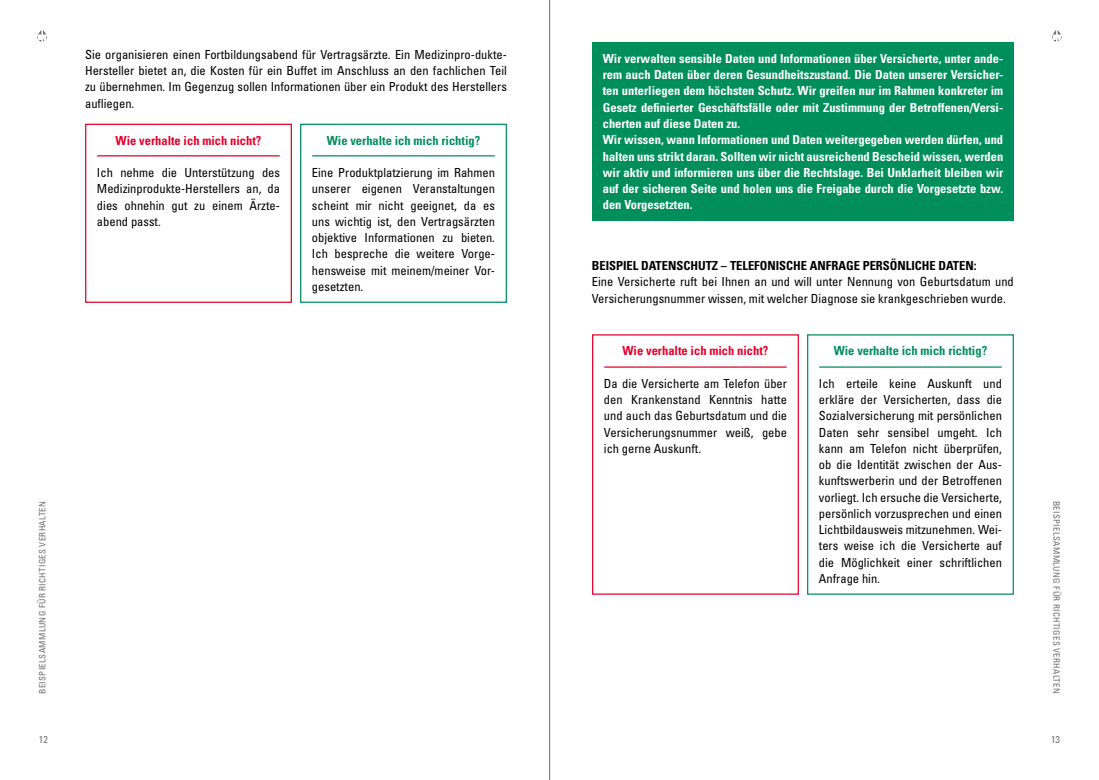
<style>
.page{position:relative;width:1099px;height:780px;background:#fff}
.page>*{position:absolute;margin:0;border:0;box-sizing:border-box;transform-origin:0 0}
.t1{font:condensed 12.5px/16.2px "Univers LT Std";color:#000;text-align:justify}
.t2{font:700 condensed 12.5px/16.2px "Univers LT Std";color:#fff}
.t3{font:700 condensed 12.5px "Univers LT Std";color:#000}
.t4{font:700 condensed 12.5px "Univers LT Std";color:#008e5c}
.t5{font:700 condensed 12.5px "Univers LT Std";color:#e4012d}
.t6{font:condensed 10px "Univers LT Std";color:#6e6e6e}
.t7{font:condensed 8.75px "Univers LT Std";letter-spacing:.04em;color:#6e6e6e}
</style>
<div class="page">
<svg style="left:1052px;top:30px;width:10px;height:12px"></svg>
<svg style="left:37px;top:30px;width:10px;height:12px"></svg>
<div style="left:85px;top:124px;width:207px;height:179px;border:1px solid #e4012d"></div>
<div style="left:300px;top:124px;width:207px;height:179px;border:1px solid #008e5c"></div>
<hr style="left:97px;top:155px;width:183px;height:1px;background:#e4012d">
<hr style="left:312px;top:155px;width:183px;height:1px;background:#008e5c">
<div style="left:592px;top:43px;width:421px;height:177px;background:#008e5c"></div>
<hr style="left:604px;top:366px;width:182px;height:1px;background:#e4012d">
<hr style="left:819px;top:366px;width:182px;height:1px;background:#008e5c">
<hr style="left:549px;top:0;width:1px;height:780px;background:#6e6e6e">
<p class="t1" style="left:85px;top:46px;width:423px">Sie organisieren einen Fortbildungsabend für Vertragsärzte. Ein Medizinpro-dukte-Hersteller bietet an, die Kosten für ein Buffet im Anschluss an den fachlichen Teil zu übernehmen. Im Gegenzug sollen Informationen über ein Produkt des Herstellers aufliegen.</p>
<p class="t5" style="left:116px;top:132px;width:147px">Wie verhalte ich mich nicht?</p>
<p class="t1" style="left:97px;top:164px;width:185px">Ich nehme die Unterstützung des Medizinprodukte-Herstellers an, da dies ohnehin gut zu einem Ärzte&shy;abend passt.</p>
<p class="t4" style="left:327px;top:132px;width:155px">Wie verhalte ich mich richtig?</p>
<p class="t1" style="left:312px;top:164px;width:185px">Eine Produktplatzierung im Rahmen unserer eigenen Veranstaltungen scheint mir nicht geeignet, da es uns wichtig ist, den Vertragsärzten objektive Informationen zu bieten.<br>Ich bespreche die weitere Vorge&shy;hensweise mit meinem/meiner Vor&shy;gesetzten.</p>
<p class="t2" style="left:602px;top:50px;width:402px">Wir verwalten sensible Daten und Informationen über Versicherte, unter ande&shy;rem auch Daten über deren Gesundheitszustand. Die Daten unserer Versicher&shy;ten unterliegen dem höchsten Schutz. Wir greifen nur im Rahmen konkreter im Gesetz definierter Geschäftsfälle oder mit Zustimmung der Betroffenen/Versi&shy;cherten auf diese Daten zu.<br>Wir wissen, wann Informationen und Daten weitergegeben werden dürfen, und halten uns strikt daran. Sollten wir nicht ausreichend Bescheid wissen, werden wir aktiv und informieren uns über die Rechtslage. Bei Unklarheit bleiben wir auf der sicheren Seite und holen uns die Freigabe durch die Vorgesetzte bzw. den Vorgesetzten.</p>
<p class="t3" style="left:591px;top:258px;width:386px">Beispiel Datenschutz – telefonische Anfrage persönliche Daten:</p>
<p class="t1" style="left:591px;top:274px;width:423px">Eine Versicherte ruft bei Ihnen an und will unter Nennung von Geburtsdatum und<br>Versicherungsnummer wissen, mit welcher Diagnose sie krankgeschrieben wurde.</p>
<p class="t4" style="left:833px;top:343px;width:155px">Wie verhalte ich mich richtig?</p>
<p class="t1" style="left:818px;top:375px;width:185px">Ich erteile keine Auskunft und erkläre der Versicherten, dass die Sozialversicherung mit persönlichen Daten sehr sensibel umgeht. Ich kann am Telefon nicht überprüfen, ob die Identität zwischen der Aus&shy;kunftswerberin und der Betroffenen vorliegt. Ich ersuche die Versicherte, persönlich vorzusprechen und einen Lichtbildausweis mitzunehmen. Wei&shy;ters weise ich die Versicherte auf die Möglichkeit einer schriftlichen Anfrage hin.</p>
<p class="t5" style="left:622px;top:343px;width:147px">Wie verhalte ich mich nicht?</p>
<p class="t1" style="left:604px;top:375px;width:185px">Da die Versicherte am Telefon über den Krankenstand Kenntnis hatte und auch das Geburtsdatum und die Versicherungsnummer weiß, gebe ich gerne Auskunft.</p>
<p class="t7" style="left:37px;top:694px;width:194px;rotate:-90deg">BEISPIELSAMMLUNG FÜR RICHTIGES VERHALTEN</p>
<p class="t7" style="left:1062px;top:500px;width:194px;rotate:90deg">BEISPIELSAMMLUNG FÜR RICHTIGES VERHALTEN</p>
<p class="t6" style="left:39px;top:733px;width:10px">12</p>
<p class="t6" style="left:1051px;top:733px;width:10px">13</p>
</div>
